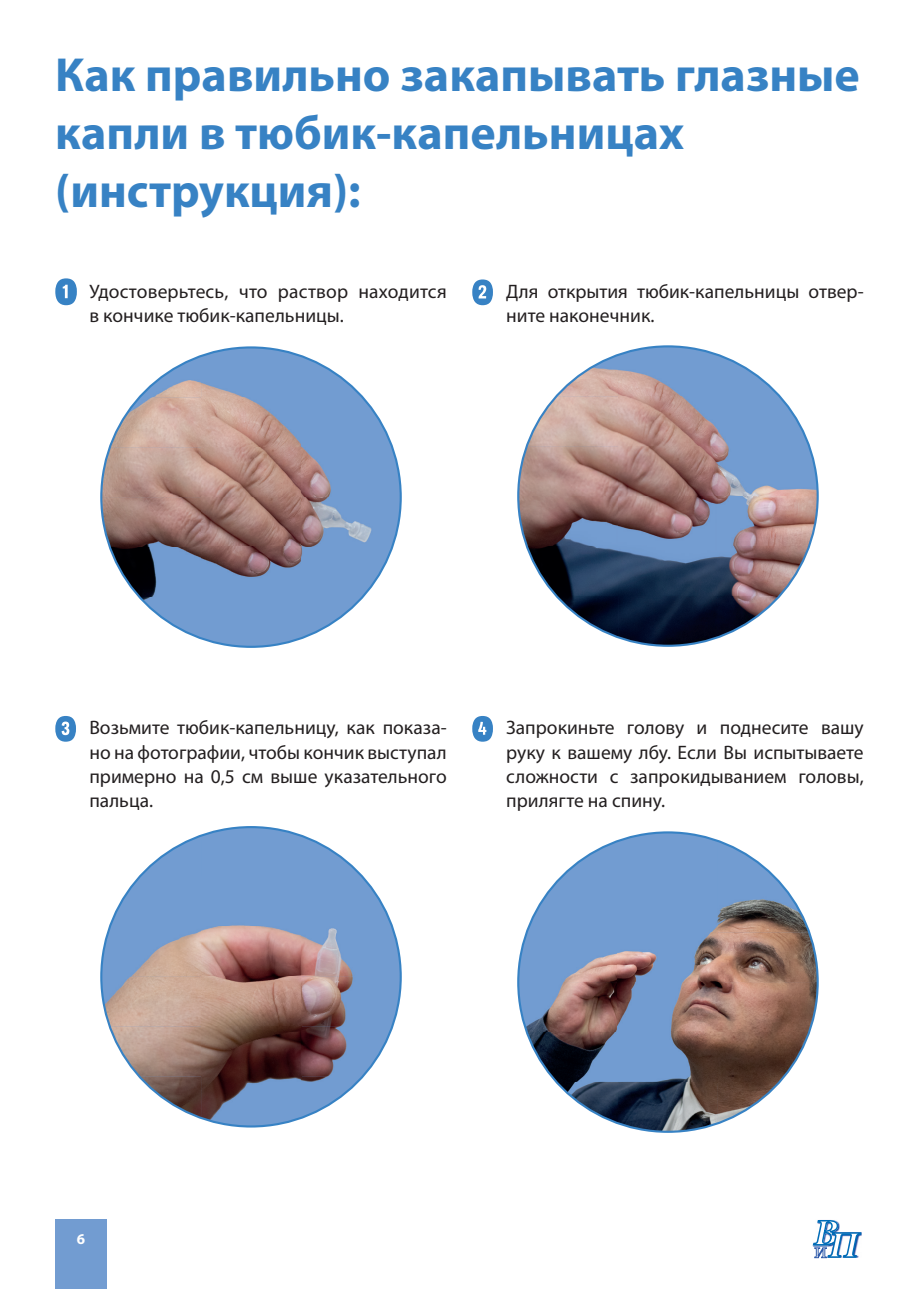
<style>
.page{position:relative;width:919px;height:1289px;background:#fff}
.page>*{position:absolute;margin:0;border:0;box-sizing:border-box;transform-origin:0 0}
.t1{font:700 48px/57.6px "Myriad Pro";color:#3782c4}
.t2{font:19.5px/24.3px "Myriad Pro";color:#231f20}
.t3{font:700 15px "Myriad Pro";color:#fff}
</style>
<div class="page">
<div style="left:55px;top:1219px;width:51px;height:69px;background:#729cd1"></div>
<svg style="left:812px;top:1220px;width:50px;height:38px"></svg>
<svg style="left:55px;top:278px;width:22px;height:27px"></svg>
<img style="left:139px;top:356px;width:62px;height:41px">
<img style="left:201px;top:347px;width:100px;height:50px">
<img style="left:301px;top:356px;width:61px;height:41px">
<img style="left:110px;top:397px;width:282px;height:50px">
<img style="left:101px;top:447px;width:299px;height:100px">
<img style="left:110px;top:547px;width:282px;height:50px">
<img style="left:139px;top:597px;width:62px;height:41px">
<img style="left:201px;top:597px;width:100px;height:50px">
<img style="left:301px;top:597px;width:61px;height:41px">
<svg style="left:472px;top:279px;width:21px;height:26px"></svg>
<img style="left:556px;top:355px;width:62px;height:41px">
<img style="left:618px;top:346px;width:100px;height:50px">
<img style="left:717px;top:355px;width:62px;height:41px">
<img style="left:526px;top:396px;width:283px;height:50px">
<img style="left:518px;top:446px;width:299px;height:100px">
<img style="left:526px;top:546px;width:283px;height:50px">
<img style="left:556px;top:596px;width:62px;height:41px">
<img style="left:618px;top:596px;width:100px;height:49px">
<img style="left:717px;top:596px;width:62px;height:41px">
<svg style="left:55px;top:716px;width:21px;height:25px"></svg>
<img style="left:139px;top:835px;width:62px;height:41px">
<img style="left:201px;top:827px;width:100px;height:49px">
<img style="left:301px;top:835px;width:61px;height:41px">
<img style="left:110px;top:876px;width:282px;height:50px">
<img style="left:101px;top:926px;width:299px;height:100px">
<img style="left:110px;top:1026px;width:282px;height:50px">
<img style="left:139px;top:1076px;width:62px;height:41px">
<img style="left:201px;top:1076px;width:100px;height:50px">
<img style="left:301px;top:1076px;width:61px;height:41px">
<svg style="left:472px;top:716px;width:21px;height:25px"></svg>
<img style="left:556px;top:840px;width:62px;height:42px">
<img style="left:618px;top:832px;width:100px;height:50px">
<img style="left:717px;top:840px;width:62px;height:42px">
<img style="left:526px;top:882px;width:283px;height:50px">
<img style="left:518px;top:932px;width:299px;height:100px">
<img style="left:526px;top:1031px;width:283px;height:51px">
<img style="left:556px;top:1081px;width:62px;height:42px">
<img style="left:618px;top:1081px;width:100px;height:50px">
<img style="left:717px;top:1081px;width:62px;height:42px">
<h1 class="t1" style="left:55px;top:45px;width:806px">Как правильно закапывать глазные капли в тюбик-капельницах (инструкция):</h1>
<p class="t2" style="left:89px;top:279px;width:359px">Удостоверьтесь, что раствор находится в кончике тюбик-капельницы.</p>
<p class="t2" style="left:506px;top:279px;width:359px">Для открытия тюбик-капельницы отвер&shy;ните наконечник.</p>
<p class="t2" style="left:89px;top:715px;width:359px;text-align:justify">Возьмите тюбик-капельницу, как показа&shy;но на фотографии, чтобы кончик выступал примерно на 0,5 см выше указательного пальца.</p>
<p class="t2" style="left:506px;top:715px;width:359px;text-align:justify">Запрокиньте голову и поднесите вашу руку к вашему лбу. Если Вы испытываете сложности с запрокидыванием головы, прилягте на спину.</p>
<p class="t3" style="left:77px;top:1228px;width:10px">6</p>
</div>
